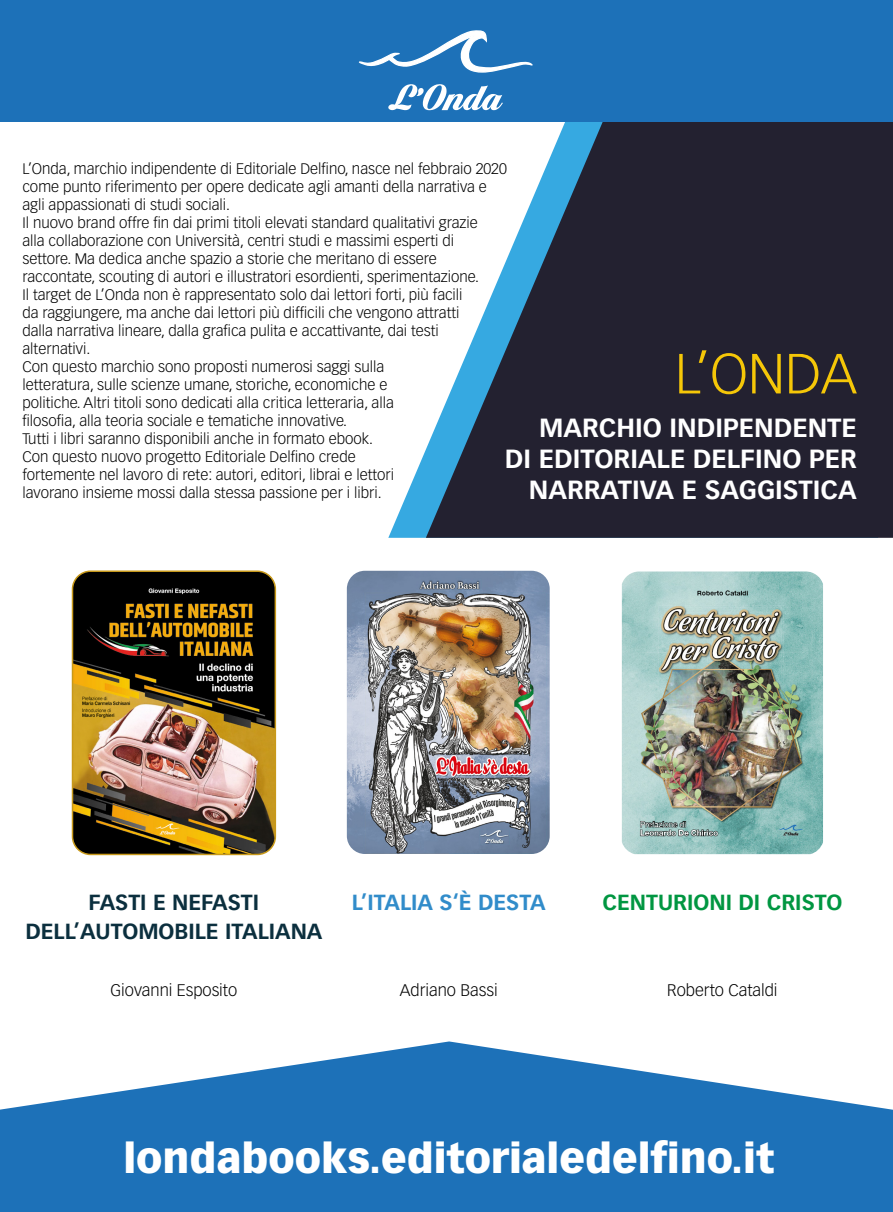
<style>
.page{position:relative;width:893px;height:1212px;background:#fff}
.page>*{position:absolute;margin:0;border:0;box-sizing:border-box;transform-origin:0 0}
.t1{font:300 55.5px "Vectora LT Std";color:#f5c708}
.t2{font:900 40.65px "Vectora LT Std";color:#fff}
.t3{font:700 25.8px/30.9px "Vectora LT Std";color:#fff;text-align:right}
.t4{font:700 21.45px/28.5px "Vectora LT Std";color:#0b2f3e;text-align:center}
.t5{font:700 21.45px "Vectora LT Std";color:#009641}
.t6{font:700 21.45px "Vectora LT Std";color:#318cca}
.t7{font:300 16.5px "Vectora LT Std";color:#000}
.t8{font:300 15px/18px "Vectora LT Std";color:#000}
</style>
<div class="page">
<svg style="left:388px;top:449px;width:38px;height:89px"></svg>
<svg style="left:426px;top:122px;width:467px;height:416px;background:#3e4455"></svg>
<div style="left:0;top:0;width:893px;height:121px;background:#1d71b8"></div>
<svg style="left:388px;top:84px;width:115px;height:26px"></svg>
<svg style="left:358px;top:30px;width:175px;height:43px"></svg>
<svg style="left:0;top:1041px;width:893px;height:171px;fill:#1d71b8"></svg>
<img style="left:73px;top:573px;width:202px;height:281px">
<div style="left:72px;top:570px;width:204px;height:285px;border:2px solid #c8991a;border-radius:18px"></div>
<img style="left:347px;top:571px;width:203px;height:283px">
<img style="left:622px;top:571px;width:201px;height:283px">
<p class="t8" style="left:22px;top:160px;width:486px">L’Onda, marchio indipendente di Editoriale Delfino, nasce nel febbraio 2020 come punto riferimento per opere dedicate agli amanti della narrativa e agli appassionati di studi sociali.<br>Il nuovo brand offre fin dai primi titoli elevati standard qualitativi grazie<br>alla collaborazione con Università, centri studi e massimi esperti di<br>settore. Ma dedica anche spazio a storie che meritano di essere raccontate, scouting di autori e illustratori esordienti, sperimentazione.<br>Il target de L’Onda non è rappresentato solo dai lettori forti, più facili<br>da raggiungere, ma anche dai lettori più difficili che vengono attratti<br>dalla narrativa lineare, dalla grafica pulita e accattivante, dai testi alternativi.<br>Con questo marchio sono proposti numerosi saggi sulla<br>letteratura, sulle scienze umane, storiche, economiche e<br>politiche. Altri titoli sono dedicati alla critica letteraria, alla<br>filosofia, alla teoria sociale e tematiche innovative.<br>Tutti i libri saranno disponibili anche in formato ebook.<br>Con questo nuovo progetto Editoriale Delfino crede<br>fortemente nel lavoro di rete: autori, editori, librai e lettori<br>lavorano insieme mossi dalla stessa passione per i libri.</p>
<h1 class="t1" style="left:675px;top:342px;width:184px">L’ONDA</h1>
<h3 class="t3" style="left:505px;top:412px;width:353px">MARCHIO INDIPENDENTE<br>DI EDITORIALE DELFINO PER<br>NARRATIVA E SAGGISTICA</h3>
<h3 class="t4" style="left:25px;top:888px;width:299px">FASTI E NEFASTI<br>DELL’AUTOMOBILE ITALIANA</h3>
<p class="t7" style="left:110px;top:980px;width:128px">Giovanni Esposito</p>
<h3 class="t6" style="left:352px;top:890px;width:195px">L’ITALIA S‘È DESTA</h3>
<p class="t7" style="left:400px;top:980px;width:99px">Adriano Bassi</p>
<h3 class="t5" style="left:602px;top:890px;width:241px">CENTURIONI DI CRISTO</h3>
<p class="t7" style="left:667px;top:980px;width:112px">Roberto Cataldi</p>
<h2 class="t2" style="left:123px;top:1132px;width:652px">londabooks.editorialedelfino.it</h2>
</div>
